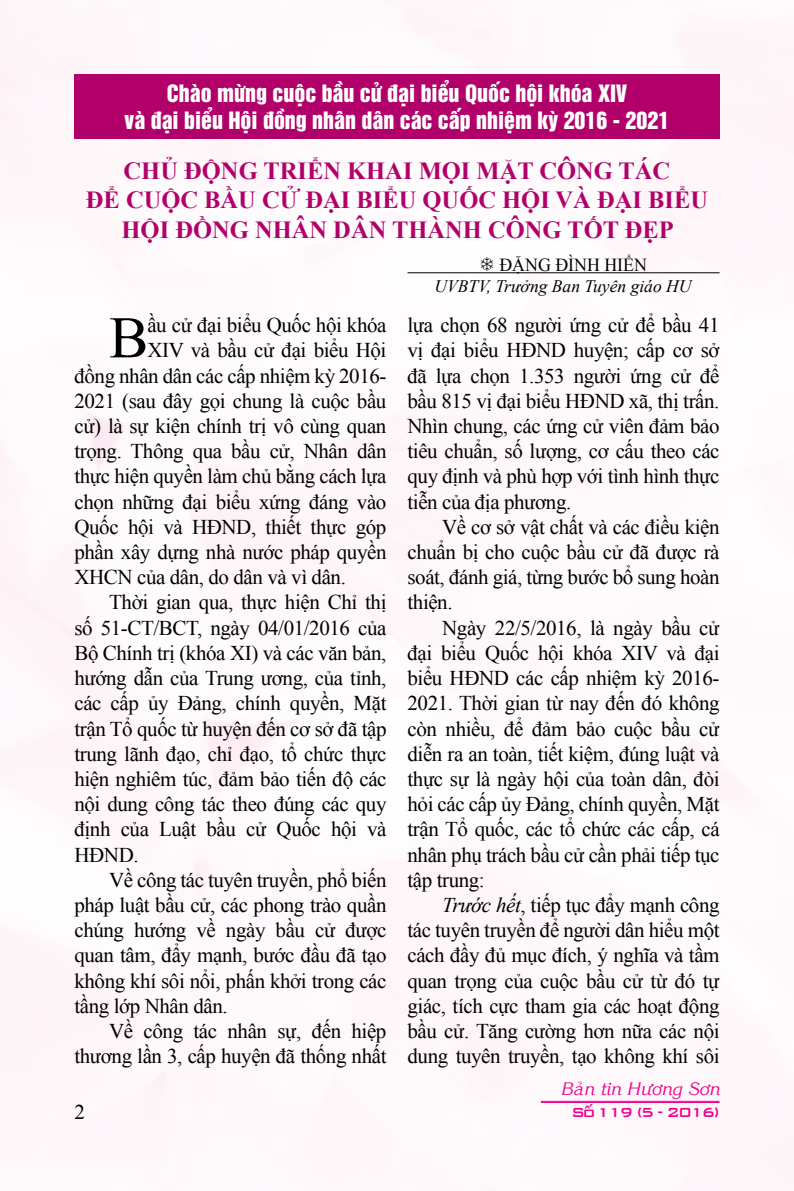
<style>
.page{position:relative;width:794px;height:1191px;background:#fff}
.page>*{position:absolute;margin:0;border:0;box-sizing:border-box;transform-origin:0 0}
.t1{font:58.98px "Times New Roman";color:#000}
.t2{font:700 24.5px/29.4px "Times New Roman";color:#b10069}
.t3{font:21.88px/26.2px "UTM Helvet Ins";color:#fff;text-align:center}
.t4{font:21px/25.2px "Times New Roman";letter-spacing:-.02em;color:#000;text-align:justify}
.t5{font:18.38px "Times New Roman";color:#000}
.t6{font:italic 17.5px "Times New Roman";color:#000}
.t7{font:17.5px "VNI Korin Italic";color:#ec008c}
.t8{font:17.5px "HP Bank Regular";letter-spacing:-.1em;color:#ec008c}
.s1{font-style:italic}
</style>
<div class="page">
<img style="left:0;top:0;width:794px;height:1180px">
<hr style="left:541px;top:1101px;width:178px;height:1px;background:#ec008c">
<hr style="left:541px;top:1102px;width:178px;height:1px;background:#ec008c">
<div style="left:74px;top:74px;width:645px;height:65px;background:#b10069"></div>
<hr style="left:407px;top:272px;width:312px;height:1px;background:#000">
<svg style="left:481px;top:257px;width:12px;height:14px"></svg>
<p class="t3" style="left:125px;top:79px;width:546px">Chào mừng cuộc bầu cử đại biểu Quốc hội khóa XIV<br>và đại biểu Hội đồng nhân dân các cấp nhiệm kỳ 2016 - 2021</p>
<p class="t2" style="left:86px;top:155px;width:579px;text-indent:38px">CHỦ ĐỘNG TRIỂN KHAI MỌI MẶT C ÔNG TÁC<br>ĐỂ CUỘC</p>
<p class="t2" style="left:122px;top:185px;width:588px;text-indent:381px">HỘI VÀ ĐẠI BIỂU<br>HỘI ĐỒNG NHÂN DÂN THÀNH C ÔNG TỐT ĐẸP</p>
<p class="t2" style="left:204px;top:185px;width:18px">BẦU</p>
<p class="t2" style="left:262px;top:185px;width:198px">CỬ ĐẠI BIỂU QUỐC</p>
<h1 class="t1" style="left:109px;top:298px;width:41px">B</h1>
<p class="t4" style="left:147px;top:312px;width:241px">ầu cử đại biểu Quốc hội khóa</p>
<p class="t4" style="left:147px;top:337px;width:241px">XIV và bầu cử đại biểu Hội</p>
<p class="t4" style="left:74px;top:362px;width:314px">đồng nhân dân các cấp nhiệm kỳ 2016-</p>
<p class="t4" style="left:74px;top:388px;width:313px">2021 (sau đây gọi chung là cuộc bầu</p>
<p class="t4" style="left:74px;top:413px;width:313px">cử) là sự kiện chính trị vô cùng quan</p>
<p class="t4" style="left:74px;top:438px;width:313px">trọng. Thông qua bầu cử, Nhân dân</p>
<p class="t4" style="left:74px;top:463px;width:313px">thực hiện quyền làm chủ bằng cách lựa</p>
<p class="t4" style="left:74px;top:488px;width:313px">chọn những đại biểu xứng đáng vào</p>
<p class="t4" style="left:74px;top:514px;width:313px">Quốc hội và HĐND, thiết thực góp</p>
<p class="t4" style="left:74px;top:539px;width:313px">phần xây dựng nhà nước pháp quyền</p>
<p class="t4" style="left:74px;top:564px;width:273px">XHCN của dân, do dân và vì dân.</p>
<p class="t4" style="left:109px;top:589px;width:279px">Thời gian qua, thực hiện Chỉ thị</p>
<p class="t4" style="left:74px;top:614px;width:313px">số 51-CT/BCT, ngày 04/01/2016 của</p>
<p class="t4" style="left:74px;top:640px;width:313px">Bộ Chính trị (khóa XI) và các văn bản,</p>
<p class="t4" style="left:74px;top:665px;width:313px">hướng dẫn của Trung ương, của tỉnh,</p>
<p class="t4" style="left:74px;top:690px;width:313px">các cấp ủy Đảng, chính quyền, Mặt</p>
<p class="t4" style="left:74px;top:715px;width:314px">trận Tổ quốc từ huyện đến cơ sở đã tập</p>
<p class="t4" style="left:74px;top:740px;width:313px">trung lãnh đạo, chỉ đạo, tổ chức thực</p>
<p class="t4" style="left:74px;top:766px;width:314px">hiện nghiêm túc, đảm bảo tiến độ các</p>
<p class="t4" style="left:74px;top:791px;width:313px">nội dung công tác theo đúng các quy</p>
<p class="t4" style="left:74px;top:816px;width:314px">định của Luật bầu cử Quốc hội và</p>
<p class="t4" style="left:74px;top:841px;width:66px">HĐND.</p>
<p class="t4" style="left:109px;top:866px;width:279px">Về công tác tuyên truyền, phổ biến</p>
<p class="t4" style="left:74px;top:892px;width:313px">pháp luật bầu cử, các phong trào quần</p>
<p class="t4" style="left:74px;top:917px;width:313px">chúng hướng về ngày bầu cử được</p>
<p class="t4" style="left:74px;top:942px;width:314px">quan tâm, đẩy mạnh, bước đầu đã tạo</p>
<p class="t4" style="left:74px;top:967px;width:313px">không khí sôi nổi, phấn khởi trong các</p>
<p class="t4" style="left:74px;top:992px;width:155px">tầng lớp Nhân dân.</p>
<p class="t4" style="left:109px;top:1018px;width:279px">Về công tác nhân sự, đến hiệp</p>
<p class="t4" style="left:74px;top:1043px;width:314px">thương lần 3, cấp huyện đã thống nhất</p>
<p class="t4" style="left:74px;top:1098px;width:12px">2</p>
<p class="t5" style="left:499px;top:252px;width:149px">ĐẶNG ĐÌNH HIỂN</p>
<p class="t6" style="left:434px;top:274px;width:258px">UVBTV, Trưởng Ban Tuyên giáo HU</p>
<p class="t4" style="left:407px;top:312px;width:313px">lựa chọn 68 người ứng cử để bầu 41 vị đại biểu HĐND huyện; cấp cơ sở đã lựa chọn 1.353 người ứng cử để bầu 815 vị đại biểu HĐND xã, thị trấn.<br>Nhìn chung, các ứng cử viên đảm bảo tiêu chuẩn, số lượng, cơ cấu theo các quy định và phù hợp với tình hình thực tiễn của địa phương.</p>
<p class="t4" style="left:407px;top:514px;width:314px;text-indent:35px">Về cơ sở vật chất và các điều kiện chuẩn bị cho cuộc bầu cử đã được rà soát, đánh giá, từng bước bổ sung hoàn thiện.</p>
<p class="t4" style="left:407px;top:614px;width:314px;text-indent:35px">Ngày 22/5/2016, là ngày bầu cử đại biểu Quốc hội khóa XIV và đại biểu HĐND các cấp nhiệm kỳ 2016- 2021. Thời gian từ nay đến đó không còn nhiều, để đảm bảo cuộc bầu cử diễn ra an toàn, tiết kiệm, đúng luật và thực sự là ngày hội của toàn dân, đòi hỏi các cấp ủy Đảng, chính quyền, Mặt trận Tổ quốc, các tổ chức các cấp, cá nhân phụ trách bầu cử cần phải tiếp tục tập trung:</p>
<p class="t4" style="left:407px;top:892px;width:314px;text-indent:35px"><span class="s1">Trước hết</span>, tiếp tục đẩy mạnh công tác tuyên truyền để người dân hiểu một cách đầy đủ mục đích, ý nghĩa và tầm quan trọng của cuộc bầu cử từ đó tự giác, tích cực tham gia các hoạt động bầu cử. Tăng cường hơn nữa các nội dung tuyên truyền, tạo không khí sôi</p>
<p class="t7" style="left:561px;top:1075px;width:160px">Baûn tin Höông Sôn</p>
<p class="t8" style="left:571px;top:1102px;width:150px">Soá119 (5 - 2016)</p>
</div>
